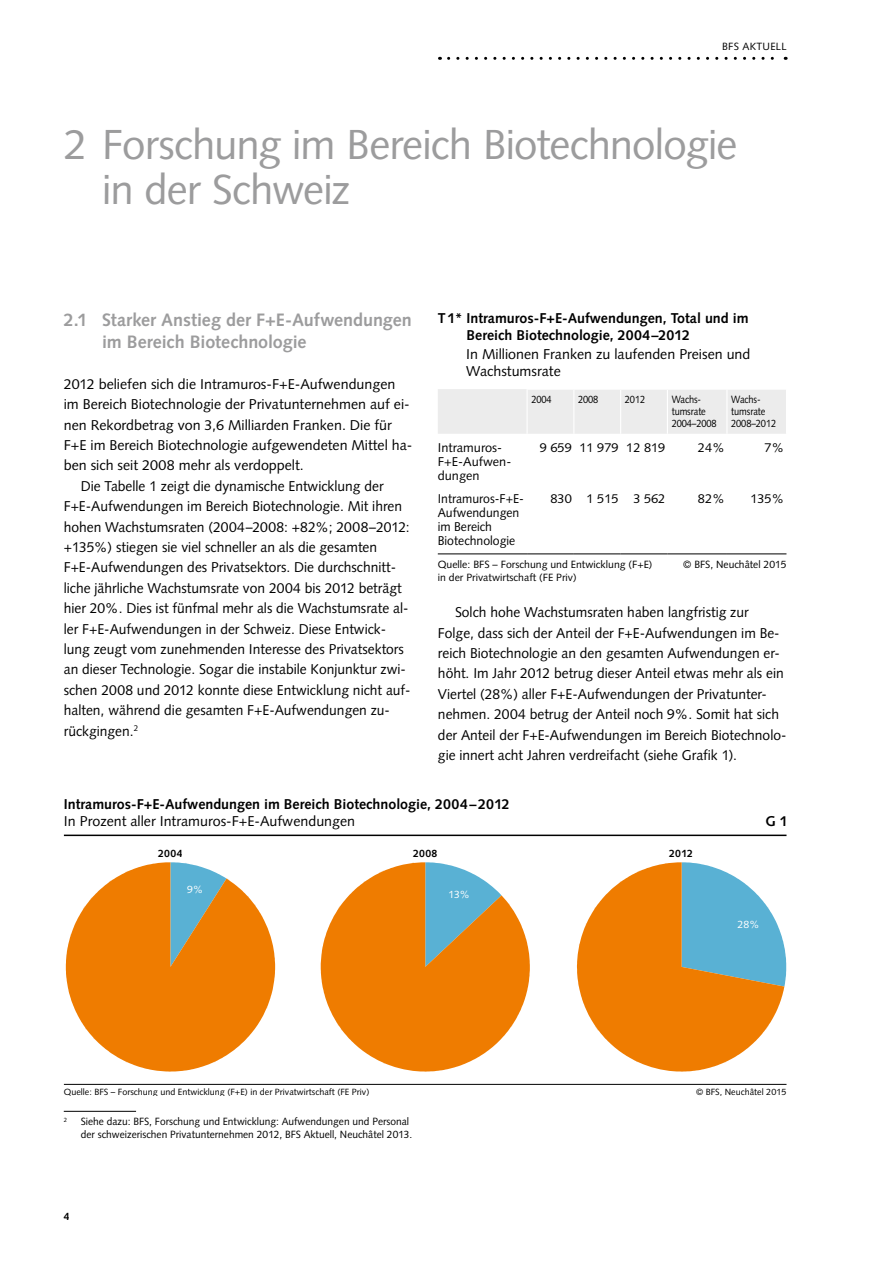
<style>
.page{position:relative;width:893px;height:1263px;background:#fff}
.page>*{position:absolute;margin:0;border:0;box-sizing:border-box;transform-origin:0 0}
.Titel_Kapitel{font:42px/45px "Syntax LT Std";letter-spacing:-.02em;color:#9c9c9d}
.Titel_grau{font:700 18px/21.9px "Syntax LT Std";letter-spacing:-.005em;color:#9c9c9d}
.Grundtext_D{font:14.25px/20.4px "Syntax LT Std";color:#000}
.Grundtext_nach_Titel{font:14.25px/20.4px "Syntax LT Std";color:#000}
.TAB_Titel{font:700 14.25px/16.8px "Syntax LT Std";color:#000}
.TAB_Titel-2{font:14.25px/17.1px "Syntax LT Std";color:#000}
.TAB_Grundtext{font:12.75px/14.2px "Syntax LT Std";color:#000}
.TAB_Grundtext-2{font:12.75px/14.2px "Syntax LT Std";color:#000;scale:.96 1}
.Fussnote_D{font:10.5px/12.9px "Syntax LT Std";color:#000}
.TAB_Legende{font:10.5px "Syntax LT Std";color:#000}
.TAB_Kopf{font:10.5px/12px "Syntax LT Std";letter-spacing:-.01em;color:#000;scale:.88 1}
.t1{font:700 10.5px "Syntax LT Std";letter-spacing:.025em;color:#000}
.Fussnote_D-2{font:10.5px "Syntax LT Std";letter-spacing:.025em;color:#000}
.t2{font:10.5px "Syntax LT Std";color:#fff}
.t3{font:9px "Syntax LT Std";color:#000}
.Fussnote_D-3{font:6.15px "Syntax LT Std";color:#000}
.s1{font-weight:400}
</style>
<div class="page">
<svg style="left:449px;top:57px;width:337px;height:3px"></svg>
<hr style="left:64px;top:1111px;width:72px;height:1px;background:#000">
<hr style="left:64px;top:834px;width:722px;height:2px;background:#000">
<hr style="left:64px;top:1084px;width:722px;height:1px;background:#000">
<svg style="left:66px;top:862px;width:209px;height:209px"></svg>
<svg style="left:577px;top:862px;width:209px;height:209px"></svg>
<svg style="left:321px;top:862px;width:209px;height:209px"></svg>
<div style="left:438px;top:389px;width:348px;height:45px;background:#ececec"></div>
<hr style="left:438px;top:553px;width:89px;height:1px;background:#000">
<hr style="left:527px;top:553px;width:47px;height:1px;background:#000">
<hr style="left:574px;top:553px;width:47px;height:1px;background:#000">
<hr style="left:621px;top:553px;width:46px;height:1px;background:#000">
<hr style="left:667px;top:553px;width:60px;height:1px;background:#000">
<hr style="left:727px;top:553px;width:59px;height:1px;background:#000">
<hr style="left:526px;top:390px;width:2px;height:44px;background:#fff">
<hr style="left:573px;top:390px;width:1px;height:44px;background:#fff">
<hr style="left:620px;top:390px;width:1px;height:44px;background:#fff">
<hr style="left:667px;top:390px;width:1px;height:44px;background:#fff">
<hr style="left:726px;top:390px;width:1px;height:44px;background:#fff">
<hr style="left:526px;top:389px;width:48px;height:1px;background:#fff">
<hr style="left:574px;top:389px;width:47px;height:1px;background:#fff">
<hr style="left:621px;top:389px;width:46px;height:1px;background:#fff">
<hr style="left:667px;top:389px;width:60px;height:1px;background:#fff">
<hr style="left:727px;top:389px;width:59px;height:1px;background:#fff">
<p class="Fussnote_D-2" style="left:722px;top:41px;width:66px">BFS AKTUELL</p>
<p class="Titel_Kapitel" style="left:102px;top:122px;width:637px;text-indent:-38px">2 Forschung im Bereich Biotechnologie in der Schweiz</p>
<p class="Titel_grau" style="left:102px;top:309px;width:311px;text-indent:-38px">2.1 Starker Anstieg der F+E-Aufwendungen im Bereich Biotechnologie</p>
<p class="Grundtext_nach_Titel" style="left:64px;top:374px;width:350px">2012 beliefen sich die Intramuros-F+E-Aufwendungen im Bereich Biotechnologie der Privatunternehmen auf ei&shy;nen Rekordbetrag von 3,6 Milliarden Franken. Die für F+E im Bereich Biotechnologie aufgewendeten Mittel ha&shy;ben sich seit 2008 mehr als verdoppelt.</p>
<p class="Grundtext_D" style="left:64px;top:476px;width:348px;text-indent:17px">Die Tabelle 1 zeigt die dynamische Entwicklung der F+E-Aufwendungen im Bereich Biotechnologie. Mit ihren hohen Wachstumsraten (2004–2008: +82%; 2008–2012: +135%) stiegen sie viel schneller an als die gesamten F+E-Aufwendungen des Privatsektors. Die durchschnitt&shy;liche jährliche Wachstumsrate von 2004 bis 2012 beträgt hier 20%. Dies ist fünfmal mehr als die Wachstumsrate al&shy;ler F+E-Aufwendungen in der Schweiz. Diese Entwick&shy;lung zeugt vom zunehmenden Interesse des Privatsektors an dieser Technologie. Sogar die instabile Konjunktur zwi&shy;schen 2008 und 2012 konnte diese Entwicklung nicht auf&shy;halten, während die gesamten F+E-Aufwendungen zu&shy;rückgingen.<sup>2</sup></p>
<p class="TAB_Titel" style="left:467px;top:310px;width:284px;text-indent:-29px">T1* Intramuros-F+E-Aufwendungen, Total und im<br>Bereich Biotechnologie, 2004–2012</p>
<p class="TAB_Titel-2" style="left:466px;top:346px;width:286px">In Millionen Franken zu laufenden Preisen und<br>Wachstumsrate</p>
<p class="TAB_Kopf" style="left:531px;top:394px;width:25px">2004</p>
<p class="TAB_Kopf" style="left:578px;top:394px;width:25px">2008</p>
<p class="TAB_Kopf" style="left:625px;top:394px;width:25px">2012</p>
<p class="TAB_Kopf" style="left:672px;top:394px;width:53px">Wachs&shy;tumsrate<br>2004–2008</p>
<p class="TAB_Kopf" style="left:731px;top:394px;width:53px">Wachs&shy;tumsrate<br>2008–2012</p>
<p class="TAB_Grundtext" style="left:438px;top:440px;width:75px">Intramuros-<br>F+E-Aufwen&shy;dungen</p>
<p class="TAB_Grundtext" style="left:540px;top:440px;width:33px">9 659</p>
<p class="TAB_Grundtext" style="left:579px;top:440px;width:40px">11 979</p>
<p class="TAB_Grundtext" style="left:626px;top:440px;width:40px">12 819</p>
<p class="TAB_Grundtext" style="left:698px;top:440px;width:28px">24%</p>
<p class="TAB_Grundtext" style="left:764px;top:440px;width:21px">7%</p>
<p class="TAB_Grundtext-2" style="left:438px;top:491px;width:91px">Intramuros-F+E-<br>Aufwendungen im Bereich<br>Biotechnologie</p>
<p class="TAB_Grundtext" style="left:550px;top:491px;width:23px">830</p>
<p class="TAB_Grundtext" style="left:587px;top:491px;width:33px">1 515</p>
<p class="TAB_Grundtext" style="left:633px;top:491px;width:33px">3 562</p>
<p class="TAB_Grundtext" style="left:698px;top:491px;width:28px">82%</p>
<p class="TAB_Grundtext" style="left:750px;top:491px;width:36px">135%</p>
<p class="TAB_Legende" style="left:438px;top:558px;width:216px">Quelle: BFS – Forschung und Entwicklung (F+E)</p>
<p class="TAB_Legende" style="left:683px;top:558px;width:105px">© BFS, Neuchâtel 2015</p>
<p class="TAB_Legende" style="left:438px;top:571px;width:140px">in der Privatwirtschaft (FE Priv)</p>
<p class="Grundtext_D" style="left:438px;top:602px;width:350px;text-indent:17px">Solch hohe Wachstumsraten haben langfristig zur Folge, dass sich der Anteil der F+E-Aufwendungen im Be&shy;reich Biotechnologie an den gesamten Aufwendungen er&shy;höht. Im Jahr 2012 betrug dieser Anteil etwas mehr als ein Viertel (28%) aller F+E-Aufwendungen der Privatunter&shy;nehmen. 2004 betrug der Anteil noch 9%. Somit hat sich der Anteil der F+E-Aufwendungen im Bereich Biotechnolo&shy;gie innert acht Jahren verdreifacht (siehe Grafik 1).</p>
<p class="TAB_Titel" style="left:64px;top:796px;width:447px">Intramuros-F+E-Aufwendungen im Bereich Biotechnologie, 2004–2012<br><span class="s1">In Prozent aller Intramuros-F+E-Aufwendungen</span></p>
<p class="t1" style="left:158px;top:848px;width:26px">2004</p>
<p class="t2" style="left:187px;top:883px;width:18px">9%</p>
<p class="t1" style="left:413px;top:848px;width:26px">2008</p>
<p class="t2" style="left:449px;top:888px;width:23px">13%</p>
<p class="t3" style="left:64px;top:1087px;width:307px">Quelle: BFS – Forschung und Entwicklung (F+E) in der Privatwirtschaft (FE Priv)</p>
<p class="Fussnote_D-3" style="left:64px;top:1116px;width:5px">2</p>
<p class="Fussnote_D" style="left:81px;top:1115px;width:333px">Siehe dazu: BFS, Forschung und Entwicklung: Aufwendungen und Personal der schweizerischen Privatunternehmen 2012, BFS Aktuell, Neuchâtel 2013.</p>
<p class="t1" style="left:64px;top:1210px;width:7px">4</p>
<p class="t1" style="left:669px;top:848px;width:25px">2012</p>
<p class="TAB_Titel" style="left:765px;top:813px;width:24px">G 1</p>
<p class="t2" style="left:738px;top:918px;width:24px">28%</p>
<p class="t3" style="left:696px;top:1087px;width:92px">© BFS, Neuchâtel 2015</p>
</div>
